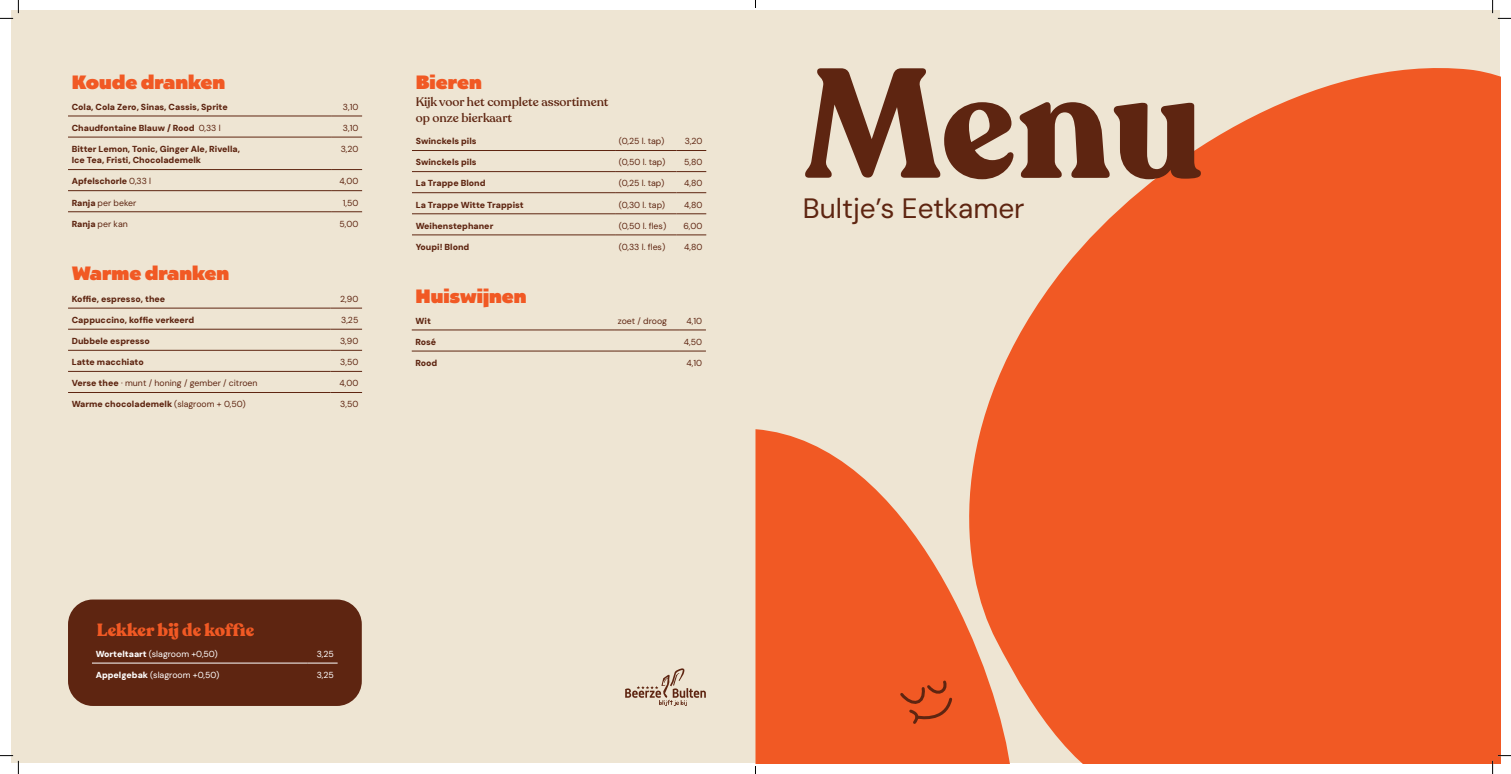
<style>
.page{position:relative;width:1511px;height:774px;background:#fff}
.page>*{position:absolute;margin:0;border:0;box-sizing:border-box;transform-origin:0 0}
.t1{font:700 154px "Recoleta";color:#5e2511}
.t2{font:28px "DM Sans";color:#5e2511}
.Kopje_Gerechten{font:800 19.25px "Catalpa";color:#f15924}
.Kopje_Special{font:900 17.5px "Recoleta";color:#f15924}
.Subkopje_Gerechten{font:500 12.25px "Recoleta";color:#5e2511}
.Platte_tekst_Gerechten{font:900 8.75px "DM Sans";color:#5e2511}
.Platte_tekst_Gerechten-2{font:8.75px "DM Sans";color:#5e2511}
.Platte_tekst_Gerechten-3{font:8.75px "DM Sans";color:#fff}
.s1{font-weight:400}
.s2{font-weight:900}
</style>
<div class="page">
<div style="left:11px;top:11px;width:744px;height:751px;background:#eee5d3"></div>
<svg style="left:625px;top:668px;width:80px;height:37px"></svg>
<div style="left:68px;top:599px;width:294px;height:106px;background:#5e2511;border-radius:25px"></div>
<hr style="left:92px;top:662px;width:216px;height:1px;background:#fff">
<svg style="left:308px;top:662px;width:29px;height:1px"></svg>
<div style="left:755px;top:11px;width:744px;height:751px;background:#eee5d3"></div>
<svg style="left:755px;top:429px;width:186px;height:333px;background:#f06e3f"></svg>
<svg style="left:941px;top:68px;width:558px;height:694px;fill:#f15924"></svg>
<svg style="left:897px;top:678px;width:57px;height:48px;background:#dc5121"></svg>
<hr style="left:68px;top:308px;width:262px;height:1px;background:#5e2511">
<hr style="left:330px;top:308px;width:32px;height:1px;background:#5e2511">
<hr style="left:68px;top:329px;width:262px;height:1px;background:#5e2511">
<hr style="left:330px;top:329px;width:32px;height:1px;background:#5e2511">
<hr style="left:68px;top:350px;width:262px;height:1px;background:#5e2511">
<hr style="left:330px;top:350px;width:32px;height:1px;background:#5e2511">
<hr style="left:68px;top:371px;width:262px;height:1px;background:#5e2511">
<hr style="left:330px;top:371px;width:32px;height:1px;background:#5e2511">
<hr style="left:68px;top:392px;width:262px;height:1px;background:#5e2511">
<hr style="left:330px;top:392px;width:32px;height:1px;background:#5e2511">
<hr style="left:68px;top:137px;width:263px;height:1px;background:#5e2511">
<hr style="left:331px;top:137px;width:31px;height:1px;background:#5e2511">
<hr style="left:68px;top:116px;width:263px;height:1px;background:#5e2511">
<hr style="left:68px;top:169px;width:263px;height:1px;background:#5e2511">
<hr style="left:68px;top:190px;width:263px;height:1px;background:#5e2511">
<hr style="left:331px;top:116px;width:31px;height:1px;background:#5e2511">
<hr style="left:331px;top:169px;width:31px;height:1px;background:#5e2511">
<hr style="left:331px;top:190px;width:31px;height:1px;background:#5e2511">
<hr style="left:68px;top:211px;width:263px;height:1px;background:#5e2511">
<hr style="left:331px;top:211px;width:31px;height:1px;background:#5e2511">
<hr style="left:412px;top:150px;width:203px;height:1px;background:#5e2511">
<hr style="left:615px;top:150px;width:61px;height:1px;background:#5e2511">
<hr style="left:676px;top:150px;width:30px;height:1px;background:#5e2511">
<hr style="left:412px;top:171px;width:203px;height:1px;background:#5e2511">
<hr style="left:412px;top:192px;width:203px;height:1px;background:#5e2511">
<hr style="left:615px;top:171px;width:61px;height:1px;background:#5e2511">
<hr style="left:615px;top:192px;width:61px;height:1px;background:#5e2511">
<hr style="left:676px;top:171px;width:30px;height:1px;background:#5e2511">
<hr style="left:676px;top:192px;width:30px;height:1px;background:#5e2511">
<hr style="left:412px;top:213px;width:203px;height:1px;background:#5e2511">
<hr style="left:615px;top:213px;width:61px;height:1px;background:#5e2511">
<hr style="left:676px;top:213px;width:30px;height:1px;background:#5e2511">
<hr style="left:412px;top:234px;width:203px;height:1px;background:#5e2511">
<hr style="left:615px;top:234px;width:61px;height:1px;background:#5e2511">
<hr style="left:676px;top:234px;width:30px;height:1px;background:#5e2511">
<hr style="left:412px;top:329px;width:202px;height:1px;background:#5e2511">
<hr style="left:614px;top:329px;width:65px;height:1px;background:#5e2511">
<svg style="left:679px;top:329px;width:27px;height:1px"></svg>
<hr style="left:412px;top:351px;width:202px;height:1px;background:#5e2511">
<hr style="left:614px;top:351px;width:65px;height:1px;background:#5e2511">
<svg style="left:679px;top:351px;width:27px;height:1px"></svg>
<svg style="left:0;top:0;width:19px;height:19px"></svg>
<svg style="left:0;top:755px;width:19px;height:18px"></svg>
<svg style="left:1491px;top:0;width:19px;height:19px"></svg>
<svg style="left:1491px;top:754px;width:19px;height:19px"></svg>
<p class="Kopje_Gerechten" style="left:72px;top:70px;width:155px">Koude dranken</p>
<p class="Platte_tekst_Gerechten" style="left:72px;top:101px;width:157px">Cola, Cola Zero, Sinas, Cassis, Sprite</p>
<p class="Platte_tekst_Gerechten-2" style="left:343px;top:101px;width:17px">3,10</p>
<p class="Platte_tekst_Gerechten" style="left:72px;top:122px;width:150px">Chaudfontaine Blauw / Rood <span class="s1">0,33 l</span></p>
<p class="Platte_tekst_Gerechten-2" style="left:343px;top:122px;width:17px">3,10</p>
<p class="Platte_tekst_Gerechten" style="left:72px;top:143px;width:170px">Bitter Lemon, Tonic, Ginger Ale, Rivella,</p>
<p class="Platte_tekst_Gerechten" style="left:72px;top:155px;width:131px">Ice Tea, Fristi, Chocolademelk</p>
<p class="Platte_tekst_Gerechten-2" style="left:340px;top:143px;width:19px">3,20</p>
<p class="Platte_tekst_Gerechten" style="left:72px;top:176px;width:81px">Apfelschorle <span class="s1">0,33 l</span></p>
<p class="Platte_tekst_Gerechten-2" style="left:339px;top:176px;width:20px">4,00</p>
<p class="Platte_tekst_Gerechten-2" style="left:72px;top:197px;width:66px"><span class="s2">Ranja</span> per beker</p>
<p class="Platte_tekst_Gerechten-2" style="left:343px;top:197px;width:17px">1,50</p>
<p class="Platte_tekst_Gerechten-2" style="left:72px;top:218px;width:58px"><span class="s2">Ranja</span> per kan</p>
<p class="Platte_tekst_Gerechten-2" style="left:339px;top:218px;width:20px">5,00</p>
<p class="Kopje_Gerechten" style="left:72px;top:261px;width:159px">Warme dranken</p>
<p class="Platte_tekst_Gerechten" style="left:72px;top:293px;width:95px">Koffie, espresso, thee</p>
<p class="Platte_tekst_Gerechten-2" style="left:340px;top:293px;width:20px">2,90</p>
<p class="Platte_tekst_Gerechten" style="left:72px;top:314px;width:124px">Cappuccino, koffie verkeerd</p>
<p class="Platte_tekst_Gerechten-2" style="left:341px;top:314px;width:19px">3,25</p>
<p class="Platte_tekst_Gerechten" style="left:72px;top:335px;width:80px">Dubbele espresso</p>
<p class="Platte_tekst_Gerechten-2" style="left:340px;top:335px;width:20px">3,90</p>
<p class="Platte_tekst_Gerechten" style="left:72px;top:356px;width:73px">Latte macchiato</p>
<p class="Platte_tekst_Gerechten-2" style="left:340px;top:356px;width:20px">3,50</p>
<p class="Platte_tekst_Gerechten-2" style="left:72px;top:378px;width:187px"><span class="s2">Verse thee</span> · munt / honing / gember / citroen</p>
<p class="Platte_tekst_Gerechten-2" style="left:339px;top:378px;width:20px">4,00</p>
<p class="Platte_tekst_Gerechten" style="left:72px;top:398px;width:175px">Warme chocolademelk <span class="s1">(slagroom + 0,50)</span></p>
<p class="Platte_tekst_Gerechten-2" style="left:340px;top:399px;width:20px">3,50</p>
<p class="Kopje_Gerechten" style="left:415px;top:70px;width:68px">Bieren</p>
<p class="Subkopje_Gerechten" style="left:415px;top:94px;width:194px">Kijk voor het complete assortiment</p>
<p class="Subkopje_Gerechten" style="left:415px;top:110px;width:98px">op onze bierkaart</p>
<p class="Platte_tekst_Gerechten" style="left:415px;top:136px;width:62px">Swinckels pils</p>
<p class="Platte_tekst_Gerechten-2" style="left:618px;top:136px;width:47px">(0,25 l. tap)</p>
<p class="Platte_tekst_Gerechten-2" style="left:684px;top:136px;width:19px">3,20</p>
<p class="Platte_tekst_Gerechten" style="left:415px;top:157px;width:62px">Swinckels pils</p>
<p class="Platte_tekst_Gerechten-2" style="left:618px;top:157px;width:48px">(0,50 l. tap)</p>
<p class="Platte_tekst_Gerechten-2" style="left:684px;top:157px;width:20px">5,80</p>
<p class="Platte_tekst_Gerechten" style="left:415px;top:178px;width:71px">La Trappe Blond</p>
<p class="Platte_tekst_Gerechten-2" style="left:618px;top:178px;width:47px">(0,25 l. tap)</p>
<p class="Platte_tekst_Gerechten-2" style="left:684px;top:178px;width:20px">4,80</p>
<p class="Platte_tekst_Gerechten" style="left:415px;top:199px;width:109px">La Trappe Witte Trappist</p>
<p class="Platte_tekst_Gerechten-2" style="left:618px;top:199px;width:48px">(0,30 l. tap)</p>
<p class="Platte_tekst_Gerechten-2" style="left:684px;top:199px;width:20px">4,80</p>
<p class="Platte_tekst_Gerechten" style="left:415px;top:220px;width:79px">Weihenstephaner</p>
<p class="Platte_tekst_Gerechten-2" style="left:618px;top:220px;width:49px">(0,50 l. fles)</p>
<p class="Platte_tekst_Gerechten-2" style="left:683px;top:220px;width:21px">6,00</p>
<p class="Platte_tekst_Gerechten" style="left:415px;top:241px;width:55px">Youpi! Blond</p>
<p class="Platte_tekst_Gerechten-2" style="left:618px;top:241px;width:48px">(0,33 l. fles)</p>
<p class="Platte_tekst_Gerechten-2" style="left:684px;top:241px;width:20px">4,80</p>
<p class="Kopje_Gerechten" style="left:415px;top:284px;width:113px">Huiswijnen</p>
<p class="Platte_tekst_Gerechten" style="left:415px;top:315px;width:17px">Wit</p>
<p class="Platte_tekst_Gerechten-2" style="left:617px;top:315px;width:51px">zoet / droog</p>
<p class="Platte_tekst_Gerechten-2" style="left:686px;top:315px;width:17px">4,10</p>
<p class="Platte_tekst_Gerechten" style="left:415px;top:336px;width:22px">Rosé</p>
<p class="Platte_tekst_Gerechten-2" style="left:684px;top:336px;width:20px">4,50</p>
<p class="Platte_tekst_Gerechten" style="left:415px;top:357px;width:23px">Rood</p>
<p class="Platte_tekst_Gerechten-2" style="left:686px;top:357px;width:17px">4,10</p>
<p class="Kopje_Special" style="left:97px;top:618px;width:159px">Lekker bij de koffie</p>
<p class="Platte_tekst_Gerechten-3" style="left:96px;top:648px;width:124px"><span class="s2">Worteltaart</span> (slagroom +0,50)</p>
<p class="Platte_tekst_Gerechten-3" style="left:317px;top:648px;width:19px">3,25</p>
<p class="Platte_tekst_Gerechten-3" style="left:96px;top:669px;width:125px"><span class="s2">Appelgebak</span> (slagroom +0,50)</p>
<p class="Platte_tekst_Gerechten-3" style="left:317px;top:669px;width:19px">3,25</p>
<p class="t1" style="left:802px;top:29px;width:402px">Menu</p>
<p class="t2" style="left:802px;top:191px;width:223px">Bultje’s Eetkamer</p>
</div>
